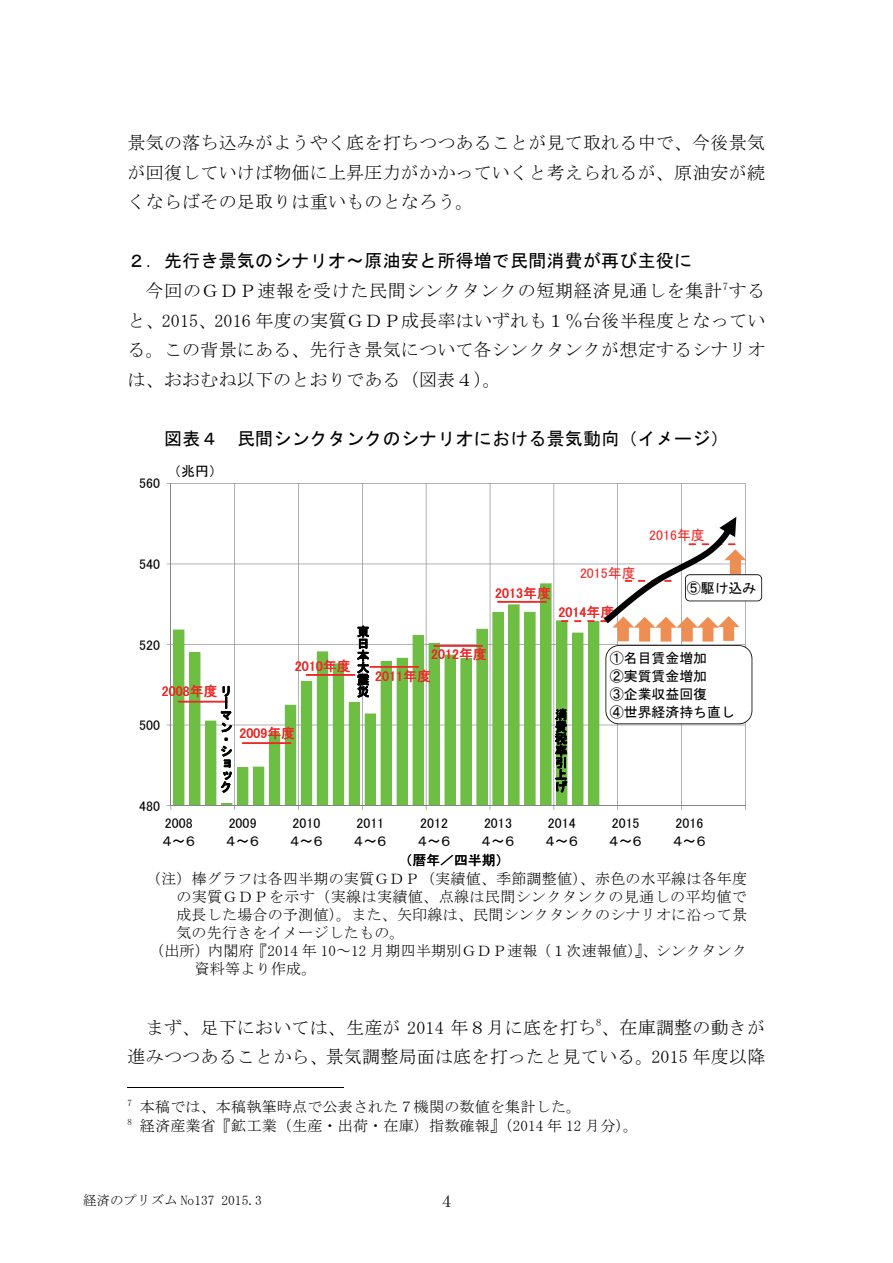
<style>
.page{position:relative;width:893px;height:1263px;background:#fff}
.page>*{position:absolute;margin:0;border:0;box-sizing:border-box;transform-origin:0 0}
.t1{font:18px/29.5px "MS Mincho";letter-spacing:.01em;color:#000;text-align:justify}
.t2{font:18px "MS Gothic";letter-spacing:.01em;color:#000}
.t3{font:18px "MS Mincho";letter-spacing:.035em;color:#000}
.t4{font:18px "Century";color:#000}
.t5{font:15px/19.5px "MS Mincho";letter-spacing:.01em;color:#000}
.t6{font:13.95px/18.1px "MS P Gothic";letter-spacing:.005em;color:#000}
.t7{font:13.95px "MS P Gothic";letter-spacing:.005em;color:#ee2928}
.t8{font:13.95px/18.1px "MS Gothic";color:#000}
.t9{font:13.5px "MS Mincho";color:#000}
.t10{font:12.15px/12px "MS Gothic";color:#000}
</style>
<div class="page">
<hr style="left:128px;top:1086px;width:216px;height:1px;background:#000">
<hr style="left:171px;top:483px;width:574px;height:1px;background:#838588">
<hr style="left:234px;top:483px;width:1px;height:322px;background:#838588">
<hr style="left:298px;top:483px;width:1px;height:322px;background:#838588">
<hr style="left:362px;top:483px;width:1px;height:322px;background:#838588">
<hr style="left:426px;top:483px;width:1px;height:322px;background:#838588">
<hr style="left:490px;top:483px;width:1px;height:322px;background:#838588">
<hr style="left:554px;top:483px;width:1px;height:322px;background:#838588">
<hr style="left:617px;top:483px;width:1px;height:322px;background:#838588">
<hr style="left:681px;top:483px;width:1px;height:322px;background:#838588">
<hr style="left:745px;top:483px;width:1px;height:322px;background:#838588">
<hr style="left:171px;top:483px;width:1px;height:322px;background:#838588">
<svg style="left:167px;top:517px;width:595px;height:293px"></svg>
<p class="t1" style="left:128px;top:128px;width:639px">景気の落ち込みがようやく底を打ちつつあることが見て取れる中で、今後景気が回復していけば物価に上昇圧力がかかっていくと考えられるが、原油安が続くならばその足取りは重いものとなろう。</p>
<p class="t2" style="left:128px;top:252px;width:566px">２．先行き景気のシナリオ～原油安と所得増で民間消費が再び主役に</p>
<p class="t3" style="left:146px;top:282px;width:621px">今回のＧＤＰ速報を受けた民間シンクタンクの短期経済見通しを集計<sup>7</sup>する</p>
<p class="t1" style="left:128px;top:305px;width:639px">と、2015、2016 年度の実質ＧＤＰ成長率はいずれも１％台後半程度となってい</p>
<p class="t1" style="left:128px;top:335px;width:639px">る。この背景にある、先行き景気について各シンクタンクが想定するシナリオ</p>
<p class="t1" style="left:128px;top:365px;width:375px">は、おおむね以下のとおりである（図表４）。</p>
<p class="t2" style="left:164px;top:430px;width:566px">図表４ 民間シンクタンクのシナリオにおける景気動向（イメージ）</p>
<p class="t6" style="left:139px;top:474px;width:22px">560</p>
<p class="t6" style="left:174px;top:462px;width:43px">（兆円）</p>
<p class="t6" style="left:139px;top:555px;width:22px">540</p>
<p class="t6" style="left:139px;top:635px;width:22px">520</p>
<p class="t7" style="left:162px;top:684px;width:57px">2008年度</p>
<p class="t10" style="left:220px;top:679px;width:12px;line-height:24px">リマ</p>
<p class="t10" style="left:220px;top:721px;width:13px">ン・ショック</p>
<p class="t6" style="left:139px;top:716px;width:22px">500</p>
<p class="t6" style="left:139px;top:796px;width:22px">480</p>
<p class="t7" style="left:295px;top:659px;width:57px">2010年度</p>
<p class="t7" style="left:239px;top:726px;width:57px">2009年度</p>
<p class="t7" style="left:495px;top:586px;width:57px">2013年度</p>
<p class="t7" style="left:580px;top:566px;width:57px">2015年度</p>
<p class="t7" style="left:558px;top:605px;width:57px">2014年度</p>
<p class="t7" style="left:649px;top:528px;width:57px">2016年度</p>
<p class="t8" style="left:687px;top:579px;width:71px">⑤駆け込み</p>
<p class="t7" style="left:431px;top:647px;width:57px">2012年度</p>
<p class="t7" style="left:375px;top:669px;width:57px">2011年度</p>
<p class="t8" style="left:610px;top:648px;width:127px">①名目賃金増加<br>②実質賃金増加<br>③企業収益回復<br>④世界経済持ち直し</p>
<p class="t6" style="left:162px;top:814px;width:34px">2008<br>４～６</p>
<p class="t6" style="left:226px;top:814px;width:34px">2009<br>４～６</p>
<p class="t6" style="left:290px;top:814px;width:34px">2010<br>４～６</p>
<p class="t6" style="left:354px;top:814px;width:34px">2011<br>４～６</p>
<p class="t6" style="left:418px;top:814px;width:34px">2012<br>４～６</p>
<p class="t6" style="left:482px;top:814px;width:34px">2013<br>４～６</p>
<p class="t6" style="left:545px;top:814px;width:34px">2014<br>４～６</p>
<p class="t6" style="left:609px;top:814px;width:34px">2015<br>４～６</p>
<p class="t6" style="left:673px;top:814px;width:34px">2016<br>４～６</p>
<p class="t6" style="left:405px;top:851px;width:99px">（暦年／四半期）</p>
<p class="t5" style="left:146px;top:869px;width:603px">（注）棒グラフは各四半期の実質ＧＤＰ（実績値、季節調整値）、赤色の水平線は各年度</p>
<p class="t5" style="left:176px;top:887px;width:572px">の実質ＧＤＰを示す（実線は実績値、点線は民間シンクタンクの見通しの平均値で</p>
<p class="t5" style="left:176px;top:905px;width:572px">成長した場合の予測値）。また、矢印線は、民間シンクタンクのシナリオに沿って景</p>
<p class="t5" style="left:176px;top:923px;width:230px">気の先行きをイメージしたもの。</p>
<p class="t5" style="left:149px;top:941px;width:599px">（出所）内閣府『2014 年 10～12 月期四半期別ＧＤＰ速報（１次速報値）』、シンクタンク</p>
<p class="t5" style="left:195px;top:959px;width:123px">資料等より作成。</p>
<p class="t1" style="left:128px;top:1012px;width:639px;text-align:right">まず、足下においては、生産が 2014 年８月に底を打ち<sup>8</sup>、在庫調整の動きが進みつつあることから、景気調整局面は底を打ったと見ている。2015 年度以降</p>
<p class="t5" style="left:128px;top:1096px;width:512px"><sup>7</sup> 本稿では、本稿執筆時点で公表された７機関の数値を集計した。<br><sup>8</sup> 経済産業省『鉱工業（生産・出荷・在庫）指数確報』（2014 年 12 月分）。</p>
<p class="t9" style="left:83px;top:1193px;width:180px">経済のプリズム No137 2015.3</p>
<p class="t4" style="left:442px;top:1183px;width:12px">2<sub>4</sub></p>
</div>
